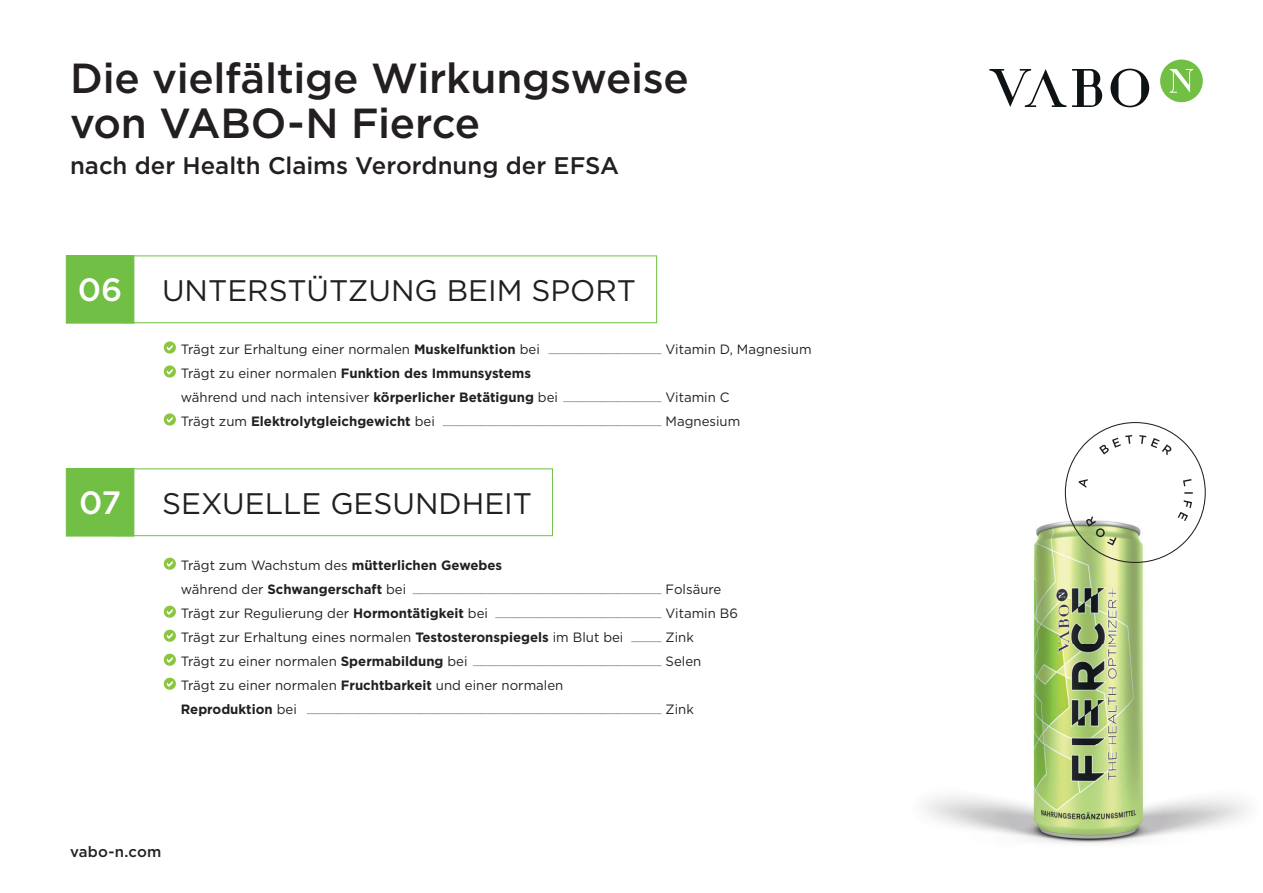
<style>
.page{position:relative;width:1263px;height:893px;background:#fff}
.page>*{position:absolute;margin:0;border:0;box-sizing:border-box;transform-origin:0 0}
.t1{font:500 42px/45px "Gotham";letter-spacing:-.01em;color:#231f20}
.t2{font:500 32.25px "Gotham";color:#fff}
.t3{font:29.7px "Gotham";color:#231f20}
.t4{font:500 24px "Gotham";color:#231f20}
.t5{font:500 15px "Gotham";letter-spacing:.01em;color:#231f20}
.t6{font:13.5px/24px "Gotham";color:#231f20}
.t7{font:200 13.5px "Gotham";color:#231f20}
.s1{font-weight:500;font-size:32.25px;color:#fff}
.s2{font-weight:700}
.s3{font-weight:200}
.s4{font-weight:400}
</style>
<div class="page">
<img style="left:925px;top:488px;width:322px;height:355px">
<svg style="left:1160px;top:60px;width:43px;height:42px"></svg>
<svg style="left:989px;top:69px;width:77px;height:38px"></svg>
<svg style="left:1110px;top:69px;width:39px;height:38px"></svg>
<svg style="left:1072px;top:69px;width:30px;height:38px"></svg>
<svg style="left:1065px;top:422px;width:141px;height:141px"></svg>
<div style="left:116px;top:468px;width:437px;height:68px;border:1px solid #71bf44"></div>
<div style="left:66px;top:468px;width:68px;height:68px;background:#71bf44"></div>
<svg style="left:164px;top:558px;width:12px;height:12px"></svg>
<svg style="left:164px;top:606px;width:12px;height:12px"></svg>
<svg style="left:164px;top:630px;width:12px;height:12px"></svg>
<svg style="left:164px;top:654px;width:12px;height:12px"></svg>
<svg style="left:164px;top:678px;width:12px;height:12px"></svg>
<div style="left:124px;top:256px;width:533px;height:67px;border:1px solid #71bf44"></div>
<div style="left:66px;top:255px;width:68px;height:68px;background:#71bf44"></div>
<svg style="left:164px;top:341px;width:12px;height:13px"></svg>
<svg style="left:164px;top:365px;width:12px;height:13px"></svg>
<svg style="left:164px;top:413px;width:12px;height:13px"></svg>
<h1 class="t1" style="left:70px;top:58px;width:620px">Die vielfältige Wirkungsweise von VABO-N Fierce</h1>
<h3 class="t4" style="left:70px;top:154px;width:551px">nach der Health Claims Verordnung der EFSA</h3>
<h3 class="t3" style="left:78px;top:276px;width:560px"><span class="s1">06</span> UNTERSTÜTZUNG BEIM SPORT</h3>
<p class="t6" style="left:181px;top:337px;width:632px">Trägt zur Erhaltung einer normalen <span class="s2">Muskelfunktion</span> bei <span class="s3">_______________</span> Vitamin D, Magnesium<br>Trägt zu einer normalen <span class="s2">Funktion des Immunsystems<br></span>während und nach intensiver <span class="s2">körperlicher Betätigung</span> bei <span class="s3">_____________</span> Vitamin C</p>
<p class="t7" style="left:181px;top:413px;width:561px"><span class="s4">Trägt zum</span> <span class="s2">Elektrolyt gleichgewicht</span> <span class="s4">bei</span> _____________________________ <span class="s4">Magnesium</span></p>
<h2 class="t2" style="left:79px;top:488px;width:44px">07</h2>
<h3 class="t3" style="left:162px;top:489px;width:372px">SEXUELLE GESUNDHEIT</h3>
<p class="t6" style="left:181px;top:554px;width:542px;line-height:22.5px">Trägt zum Wachstum des <span class="s2">mütterlichen Gewebes<br></span>während der <span class="s2">Schwangerschaft</span> bei <span class="s3">_________________________________</span> Folsäure</p>
<p class="t6" style="left:181px;top:601px;width:559px">Trägt zur Regulierung der <span class="s2">Hormontätigkeit</span> bei <span class="s3">______________________</span> Vitamin B6<br>Trägt zur Erhaltung eines normalen <span class="s2">Testosteronspiegels</span> im Blut bei <span class="s3">____</span> Zink<br>Trägt zu einer normalen <span class="s2">Spermabildung</span> bei <span class="s3">_________________________</span> Selen Trägt zu einer normalen <span class="s2">Fruchtbarkeit</span> und einer normalen</p>
<p class="t7" style="left:181px;top:701px;width:515px"><span class="s2">Reproduktion</span> <span class="s4">bei</span> _______________________________________________ <span class="s4">Zink</span></p>
<p class="t5" style="left:70px;top:845px;width:93px">vabo-n.com</p>
</div>
